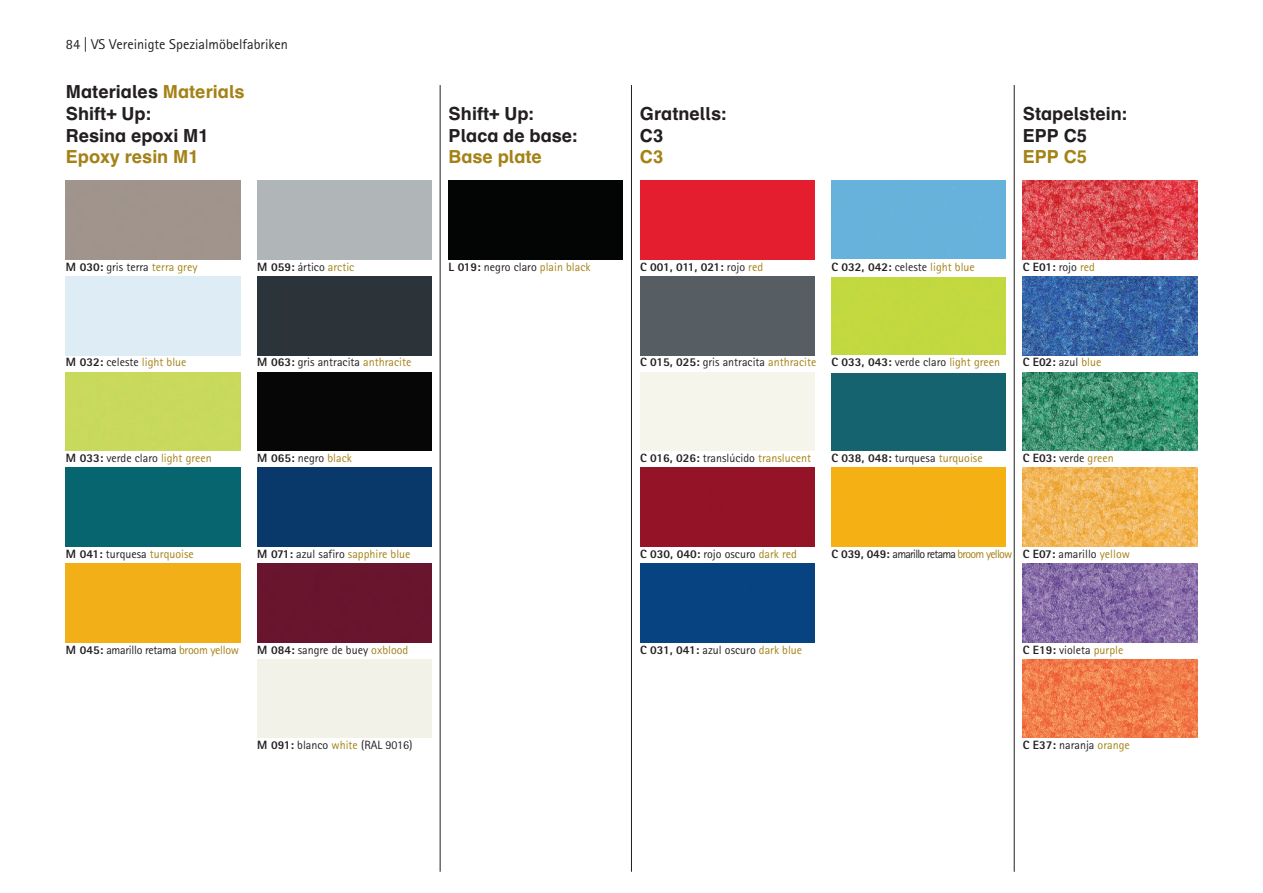
<style>
.page{position:relative;width:1263px;height:893px;background:#fff}
.page>*{position:absolute;margin:0;border:0;box-sizing:border-box;transform-origin:0 0}
.t1{font:700 18px/21.6px "Schulbuch Nord Pro";color:#231f20}
.t2{font:700 18px "Schulbuch Nord Pro";color:#a48217}
.t3{font:14.25px "Rotis Sans Serif Pro";color:#231f20}
.t4{font:12px "Rotis Sans Serif Pro";color:#231f20}
.t5{font:800 12px "Rotis Sans Serif Pro";color:#231f20}
.t6{font:12px "Rotis Sans Serif Pro";color:#a48217}
.t7{font:12px "Rotis Sans Serif Pro";letter-spacing:-.065em;color:#231f20}
.t8{font:12px "Rotis Sans Serif Pro";letter-spacing:-.025em;color:#231f20}
.t9{font:800 12px "Rotis Sans Serif Pro";letter-spacing:-.035em;color:#231f20}
.s1{color:#a48217}
.s2{font-weight:800}
.s3{font-weight:400}
.s4{font-weight:400;color:#a48217}
.s5{font-weight:800;color:#231f20}
.s6{color:#231f20}
</style>
<div class="page">
<div style="left:66px;top:372px;width:174px;height:79px;background:#c8d95c"></div>
<div style="left:66px;top:468px;width:174px;height:78px;background:#076570"></div>
<div style="left:66px;top:563px;width:174px;height:79px;background:#f3af18"></div>
<div style="left:257px;top:276px;width:175px;height:79px;background:#2c343a"></div>
<div style="left:257px;top:372px;width:175px;height:79px;background:#070607"></div>
<div style="left:257px;top:468px;width:175px;height:78px;background:#08396a"></div>
<div style="left:257px;top:563px;width:175px;height:79px;background:#69152e"></div>
<hr style="left:440px;top:85px;width:1px;height:787px;background:#231f20">
<hr style="left:1014px;top:85px;width:1px;height:787px;background:#231f20">
<hr style="left:631px;top:85px;width:1px;height:787px;background:#231f20">
<div style="left:449px;top:181px;width:174px;height:78px;background:#030505"></div>
<img style="left:1023px;top:181px;width:174px;height:78px">
<img style="left:1023px;top:276px;width:174px;height:79px">
<img style="left:1023px;top:372px;width:174px;height:79px">
<img style="left:1023px;top:468px;width:174px;height:78px">
<img style="left:1023px;top:563px;width:174px;height:79px">
<img style="left:1023px;top:659px;width:174px;height:79px">
<div style="left:640px;top:276px;width:174px;height:79px;background:#565e64"></div>
<div style="left:640px;top:468px;width:174px;height:78px;background:#941326"></div>
<div style="left:831px;top:373px;width:175px;height:78px;background:#15636e"></div>
<div style="left:831px;top:468px;width:175px;height:78px;background:#f5b114"></div>
<div style="left:640px;top:563px;width:174px;height:79px;background:#084381"></div>
<div style="left:640px;top:181px;width:174px;height:78px;background:#e41d2f"></div>
<div style="left:831px;top:181px;width:175px;height:78px;background:#66b2dc"></div>
<div style="left:831px;top:277px;width:175px;height:78px;background:#c3d93f"></div>
<p class="t3" style="left:66px;top:39px;width:224px">84 | VS Vereinigte Spezialmöbelfabriken</p>
<h1 class="t1" style="left:66px;top:83px;width:180px">Materiales <span class="s1">Materials<br></span>Shift+ Up:<br>Resina epoxi M1</h1>
<h1 class="t2" style="left:66px;top:150px;width:134px">Epoxy resin M1</h1>
<h1 class="t1" style="left:449px;top:105px;width:131px">Shift+ Up:<br>Placa de base:</h1>
<h1 class="t2" style="left:449px;top:150px;width:95px">Base plate</h1>
<h1 class="t1" style="left:640px;top:105px;width:88px">Gratnells:<br>C3</h1>
<h1 class="t2" style="left:640px;top:150px;width:25px">C3</h1>
<h1 class="t1" style="left:1023px;top:105px;width:106px">Stapelstein:<br>EPP C5</h1>
<h1 class="t2" style="left:1023px;top:150px;width:66px">EPP C5</h1>
<p class="t4" style="left:66px;top:263px;width:133px"><span class="s2">M 030:</span> gris terra <span class="s1">terra grey</span></p>
<p class="t4" style="left:257px;top:263px;width:99px"><span class="s2">M 059:</span> ártico <span class="s1">arctic</span></p>
<p class="t4" style="left:449px;top:263px;width:143px"><span class="s2">L 019:</span> negro claro <span class="s1">plain black</span></p>
<p class="t9" style="left:640px;top:263px;width:125px">C 001, 011, 021: <span class="s3">rojo</span> <span class="s4">red</span></p>
<p class="t5" style="left:831px;top:263px;width:145px">C 032, 042: <span class="s3">celeste</span> <span class="s4">light blue</span></p>
<p class="t5" style="left:1023px;top:263px;width:74px">C E01: <span class="s3">rojo</span> <span class="s4">red</span></p>
<p class="t6" style="left:66px;top:358px;width:122px"><span class="s5">M 032:</span> <span class="s6">celeste</span> light blue</p>
<p class="t4" style="left:257px;top:358px;width:156px"><span class="s2">M 063:</span> gris antracita <span class="s1">anthracite</span></p>
<p class="t4" style="left:640px;top:358px;width:178px"><span class="s2">C 015, 025:</span> gris antracita <span class="s1">anthracite</span></p>
<p class="t4" style="left:831px;top:358px;width:170px"><span class="s2">C 033, 043:</span> verde claro <span class="s1">light green</span></p>
<p class="t5" style="left:1023px;top:358px;width:80px">C E02: <span class="s3">azul</span> <span class="s4">blue</span></p>
<p class="t4" style="left:66px;top:454px;width:147px"><span class="s2">M 033:</span> verde claro <span class="s1">light green</span></p>
<p class="t5" style="left:257px;top:454px;width:96px">M 065: <span class="s3">negro</span> <span class="s4">black</span></p>
<p class="t4" style="left:640px;top:454px;width:173px"><span class="s2">C 016, 026:</span> translúcido <span class="s1">translucent</span></p>
<p class="t5" style="left:831px;top:454px;width:153px">C 038, 048: <span class="s3">turquesa</span> <span class="s4">turquoise</span></p>
<p class="t5" style="left:1023px;top:454px;width:93px">C E03: <span class="s3">verde</span> <span class="s4">green</span></p>
<p class="t6" style="left:66px;top:550px;width:129px"><span class="s5">M 041:</span> <span class="s6">turquesa</span> turquoise</p>
<p class="t6" style="left:257px;top:550px;width:155px"><span class="s5">M 071:</span> <span class="s6">azul safiro</span> sapphire blue</p>
<p class="t4" style="left:640px;top:550px;width:158px"><span class="s2">C 030, 040:</span> rojo oscuro <span class="s1">dark red</span></p>
<p class="t7" style="left:831px;top:550px;width:183px"><span class="s2">C 039, 049:</span> amarillo retama <span class="s1">broom yellow</span></p>
<p class="t4" style="left:1023px;top:550px;width:109px"><span class="s2">C E07:</span> amarillo <span class="s1">yellow</span></p>
<p class="t8" style="left:66px;top:645px;width:175px"><span class="s2">M 045:</span> amarillo retama <span class="s1">broom yellow</span></p>
<p class="t4" style="left:257px;top:645px;width:153px"><span class="s2">M 084:</span> sangre de buey <span class="s1">oxblood</span></p>
<p class="t4" style="left:640px;top:645px;width:164px"><span class="s2">C 031, 041:</span> azul oscuro <span class="s1">dark blue</span></p>
<p class="t4" style="left:1023px;top:645px;width:102px"><span class="s2">C E19:</span> violeta <span class="s1">purple</span></p>
<p class="t4" style="left:257px;top:741px;width:157px"><span class="s2">M 091:</span> blanco <span class="s1">white</span> (RAL 9016)</p>
<p class="t4" style="left:1023px;top:741px;width:109px"><span class="s2">C E37:</span> naranja <span class="s1">orange</span></p>
</div>
